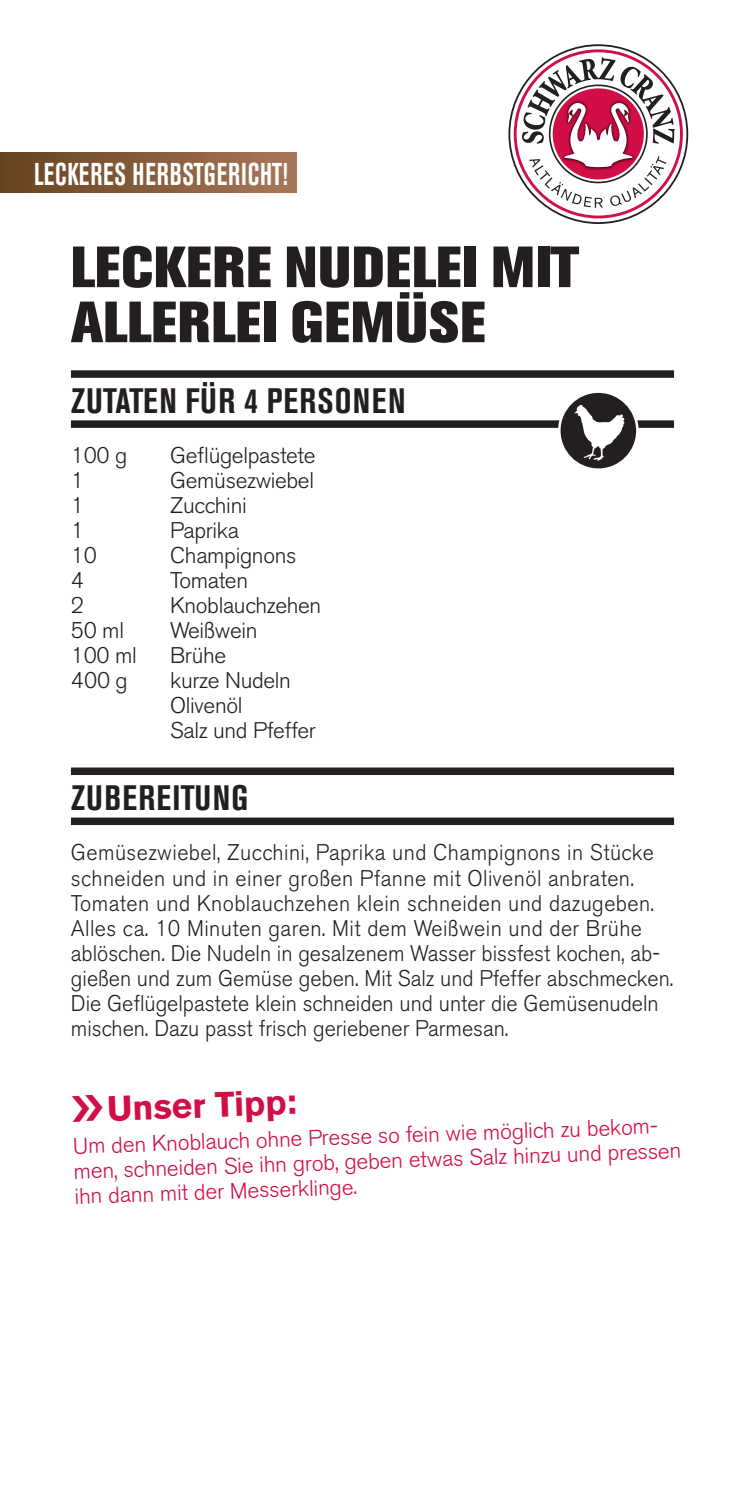
<style>
.page{position:relative;width:745px;height:1489px;background:#fff}
.page>*{position:absolute;margin:0;border:0;box-sizing:border-box;transform-origin:0 0}
.t1{font:800 57.5px/55px "Akzidenz Grotesk BE";letter-spacing:.02em;color:#231f20}
.t2{font:700 condensed 35px "Akzidenz Grotesk BE";letter-spacing:.035em;color:#231f20}
.t3{font:700 35px "Akzidenz Grotesk BE";color:#d20e46}
.t4{font:700 condensed 31.25px "Akzidenz Grotesk BE";letter-spacing:.035em;color:#fff;scale:.8 1}
.t5{font:300 22.5px/25px "Akzidenz Grotesk BE";color:#231f20;scale:.95 1}
.t6{font:300 22.5px/25px "Akzidenz Grotesk BE";color:#231f20}
.t7{font:300 22.5px/25px "Akzidenz Grotesk BE";color:#d20e46}
</style>
<div class="page">
<div style="left:71px;top:767px;width:602px;height:8px;background:#231f20"></div>
<div style="left:71px;top:817px;width:602px;height:8px;background:#231f20"></div>
<div style="left:71px;top:370px;width:602px;height:8px;background:#231f20"></div>
<div style="left:71px;top:420px;width:602px;height:8px;background:#231f20"></div>
<svg style="left:508px;top:44px;width:179px;height:180px"></svg>
<div style="left:0;top:152px;width:296px;height:41px;background:linear-gradient(to right,#66431e,#a77658)"></div>
<svg style="left:559px;top:391px;width:78px;height:78px;fill:#231f20"></svg>
<div style="left:557px;top:390px;width:81px;height:81px;border:2px solid #fff;border-radius:50%"></div>
<svg style="left:574px;top:404px;width:50px;height:57px"></svg>
<h3 class="t4" style="left:34px;top:157px;width:318px">LECKERES HERBSTGERICHT!</h3>
<h1 class="t1" style="left:71px;top:240px;width:509px">LECKERE NUDELEI MIT<br>ALLERLEI GEMÜSE</h1>
<h2 class="t2" style="left:71px;top:381px;width:336px">ZUTATEN FÜR 4 PERSONEN</h2>
<p class="t6" style="left:71px;top:443px;width:58px">100 g</p>
<p class="t6" style="left:170px;top:443px;width:147px">Geflügelpastete</p>
<p class="t6" style="left:71px;top:468px;width:15px">1</p>
<p class="t6" style="left:170px;top:468px;width:145px">Gemüsezwiebel</p>
<p class="t6" style="left:71px;top:493px;width:15px">1</p>
<p class="t6" style="left:170px;top:493px;width:78px">Zucchini</p>
<p class="t6" style="left:71px;top:518px;width:15px">1</p>
<p class="t6" style="left:170px;top:518px;width:70px">Paprika</p>
<p class="t6" style="left:71px;top:543px;width:27px">10</p>
<p class="t6" style="left:170px;top:543px;width:128px">Champignons</p>
<p class="t6" style="left:71px;top:568px;width:15px">4</p>
<p class="t6" style="left:170px;top:568px;width:79px">Tomaten</p>
<p class="t6" style="left:71px;top:593px;width:15px">2</p>
<p class="t6" style="left:170px;top:593px;width:152px">Knoblauchzehen</p>
<p class="t6" style="left:71px;top:618px;width:55px">50 ml</p>
<p class="t6" style="left:170px;top:618px;width:89px">Weißwein</p>
<p class="t6" style="left:71px;top:643px;width:67px">100 ml</p>
<p class="t6" style="left:170px;top:643px;width:57px">Brühe</p>
<p class="t6" style="left:71px;top:668px;width:58px">400 g</p>
<p class="t6" style="left:170px;top:668px;width:147px">kurze Nudeln<br>Olivenöl<br>Salz und Pfeffer</p>
<h2 class="t2" style="left:71px;top:778px;width:179px">ZUBEREITUNG</h2>
<p class="t5" style="left:71px;top:840px;width:635px">Gemüsezwiebel, Zucchini, Paprika und Champignons in Stücke schneiden und in einer großen Pfanne mit Olivenöl anbraten.<br>Tomaten und Knoblauchzehen klein schneiden und dazugeben.<br>Alles ca. 10 Minuten garen. Mit dem Weißwein und der Brühe ablöschen. Die Nudeln in gesalzenem Wasser bissfest kochen, ab&shy;gießen und zum Gemüse geben. Mit Salz und Pfeffer abschmecken.<br>Die Geflügelpastete klein schneiden und unter die Gemüsenudeln mischen. Dazu passt frisch geriebener Parmesan.</p>
<h2 class="t3" style="left:106px;top:1088px;width:191px;rotate:-2deg">Unser Tipp:</h2>
<p class="t7" style="left:72px;top:1134px;width:609px;rotate:-2deg">Um den Knoblauch ohne Presse so fein wie möglich zu bekom&shy;men, schneiden Sie ihn grob, geben etwas Salz hinzu und pressen ihn dann mit der Messerklinge.</p>
</div>
